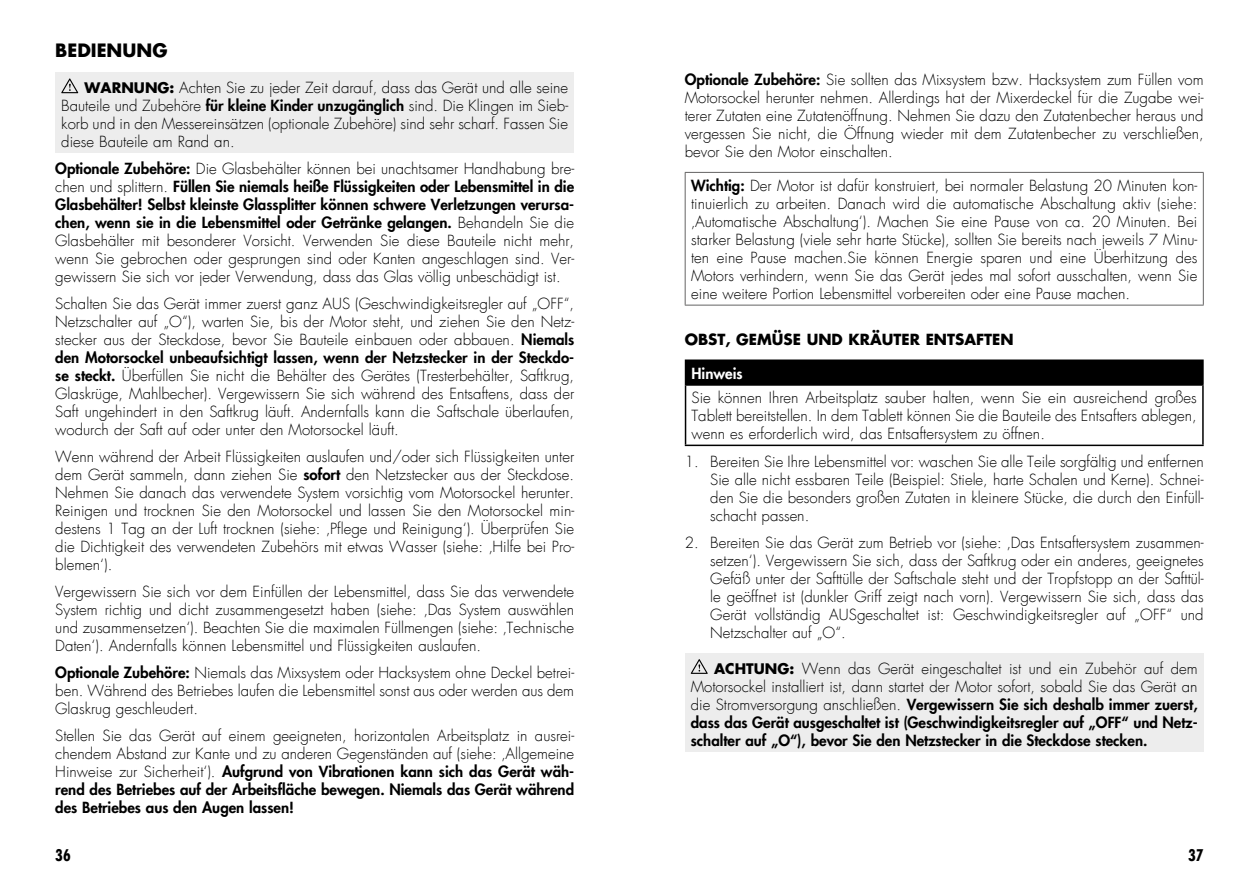
<style>
.page{position:relative;width:1259px;height:893px;background:#fff}
.page>*{position:absolute;margin:0;border:0;box-sizing:border-box;transform-origin:0 0}
.t1{font:700 18px "Futura LT";color:#000}
.t2{font:700 condensed 15.75px "Futura LT";color:#000}
.t3{font:300 15px/18px "Futura LT";color:#000;text-align:justify}
.t4{font:800 15px/18px "Futura LT";color:#000;text-align:justify}
.t5{font:700 15px "Futura LT";color:#000}
.t6{font:800 15px "Futura LT";color:#fff}
.s1{font-weight:700;font-size:14.25px}
.s2{font-weight:800}
.s3{font-weight:300}
</style>
<div class="page">
<div style="left:55px;top:72px;width:519px;height:81px;background:#ededed"></div>
<svg style="left:61px;top:78px;width:17px;height:15px"></svg>
<hr style="left:685px;top:172px;width:518px;height:1px;background:#646363">
<hr style="left:685px;top:173px;width:1px;height:132px;background:#646363">
<hr style="left:1203px;top:173px;width:1px;height:132px;background:#646363">
<hr style="left:685px;top:305px;width:518px;height:1px;background:#646363">
<div style="left:685px;top:360px;width:518px;height:25px;background:#000"></div>
<hr style="left:685px;top:386px;width:1px;height:59px;background:#000">
<hr style="left:1202px;top:386px;width:1px;height:59px;background:#000">
<hr style="left:685px;top:445px;width:518px;height:1px;background:#000">
<hr style="left:685px;top:359px;width:518px;height:2px;background:#000">
<hr style="left:685px;top:384px;width:518px;height:2px;background:#000">
<div style="left:685px;top:653px;width:518px;height:99px;background:#ededed"></div>
<svg style="left:691px;top:659px;width:17px;height:15px"></svg>
<p class="t1" style="left:55px;top:39px;width:114px">BEDIENUNG</p>
<p class="t3" style="left:61px;top:79px;width:508px;text-indent:23px"><span class="s1">WARNUNG:</span> Achten Sie zu jeder Zeit darauf, dass das Gerät und alle seine Bauteile und Zubehöre <span class="s2">für kleine Kinder unzugänglich</span> sind. Die Klingen im Sieb&shy;korb und in den Messereinsätzen (optionale Zubehöre) sind sehr scharf. Fassen Sie diese Bauteile am Rand an.</p>
<p class="t3" style="left:55px;top:160px;width:520px"><span class="s2">Optionale Zubehöre:</span> Die Glasbehälter können bei unachtsamer Handhabung bre&shy;chen und splittern. <span class="s2">Füllen Sie niemals heiße Flüssigkeiten oder Lebensmittel in die Glasbehälter! Selbst kleinste Glassplitter können schwere Verletzungen verursa&shy;chen, wenn sie in die Lebensmittel oder Getränke gelangen.</span> Behandeln Sie die Glasbehälter mit besonderer Vorsicht. Verwenden Sie diese Bauteile nicht mehr, wenn Sie gebrochen oder gesprungen sind oder Kanten angeschlagen sind. Ver&shy;gewissern Sie sich vor jeder Verwendung, dass das Glas völlig unbeschädigt ist.</p>
<p class="t3" style="left:55px;top:295px;width:520px">Schalten Sie das Gerät immer zuerst ganz AUS (Geschwindigkeitsregler auf „OFF“, Netzschalter auf „O“), warten Sie, bis der Motor steht, und ziehen Sie den Netz&shy;stecker aus der Steckdose, bevor Sie Bauteile einbauen oder abbauen. <span class="s2">Niemals den Motorsockel unbeaufsichtigt lassen, wenn der Netzstecker in der Steckdo&shy;se steckt.</span> Überfüllen Sie nicht die Behälter des Gerätes (Tresterbehälter, Saftkrug, Glaskrüge, Mahlbecher). Vergewissern Sie sich während des Entsaftens, dass der Saft ungehindert in den Saftkrug läuft. Andernfalls kann die Saftschale überlaufen, wodurch der Saft auf oder unter den Motorsockel läuft.</p>
<p class="t3" style="left:55px;top:448px;width:520px">Wenn während der Arbeit Flüssigkeiten auslaufen und/oder sich Flüssigkeiten unter dem Gerät sammeln, dann ziehen Sie <span class="s2">sofort</span> den Netzstecker aus der Steckdose.<br>Nehmen Sie danach das verwendete System vorsichtig vom Motorsockel herunter.<br>Reinigen und trocknen Sie den Motorsockel und lassen Sie den Motorsockel min&shy;destens 1 Tag an der Luft trocknen (siehe: ‚Pflege und Reinigung‘). Überprüfen Sie die Dichtigkeit des verwendeten Zubehörs mit etwas Wasser (siehe: ‚Hilfe bei Pro&shy;blemen‘).</p>
<p class="t3" style="left:55px;top:583px;width:520px">Vergewissern Sie sich vor dem Einfüllen der Lebensmittel, dass Sie das verwendete System richtig und dicht zusammengesetzt haben (siehe: ‚Das System auswählen und zusammensetzen‘). Beachten Sie die maximalen Füllmengen (siehe: ‚Technische Daten‘). Andernfalls können Lebensmittel und Flüssigkeiten auslaufen.</p>
<p class="t3" style="left:55px;top:664px;width:520px"><span class="s2">Optionale Zubehöre:</span> Niemals das Mixsystem oder Hacksystem ohne Deckel betrei&shy;ben. Während des Betriebes laufen die Lebensmittel sonst aus oder werden aus dem Glaskrug geschleudert.</p>
<p class="t3" style="left:55px;top:727px;width:520px">Stellen Sie das Gerät auf einem geeigneten, horizontalen Arbeitsplatz in ausrei&shy;chendem Abstand zur Kante und zu anderen Gegenständen auf (siehe: ‚Allgemeine Hinweise zur Sicherheit‘). <span class="s2">Aufgrund von Vibrationen kann sich das Gerät wäh&shy;rend des Betriebes auf der Arbeitsfläche bewegen. Niemals das Gerät während des Betriebes aus den Augen lassen!</span></p>
<p class="t3" style="left:685px;top:71px;width:520px"><span class="s2">Optionale Zubehöre:</span> Sie sollten das Mixsystem bzw. Hacksystem zum Füllen vom Motorsockel herunter nehmen. Allerdings hat der Mixerdeckel für die Zugabe wei&shy;terer Zutaten eine Zutatenöffnung. Nehmen Sie dazu den Zutatenbecher heraus und vergessen Sie nicht, die Öffnung wieder mit dem Zutatenbecher zu verschließen, bevor Sie den Motor einschalten.</p>
<p class="t3" style="left:691px;top:177px;width:508px"><span class="s2">Wichtig:</span> Der Motor ist dafür konstruiert, bei normaler Belastung 20 Minuten kon&shy;tinuierlich zu arbeiten. Danach wird die automatische Abschaltung aktiv (siehe: ‚Automatische Abschaltung‘). Machen Sie eine Pause von ca. 20 Minuten. Bei starker Belastung (viele sehr harte Stücke), sollten Sie bereits nach jeweils 7 Minu&shy;ten eine Pause machen.Sie können Energie sparen und eine Überhitzung des Motors verhindern, wenn Sie das Gerät jedes mal sofort ausschalten, wenn Sie eine weitere Portion Lebensmittel vorbereiten oder eine Pause machen.</p>
<p class="t5" style="left:685px;top:329px;width:330px">OBST, GEMÜSE UND KRÄUTER ENTSAFTEN</p>
<p class="t6" style="left:691px;top:363px;width:53px">Hinweis</p>
<p class="t3" style="left:691px;top:389px;width:507px">Sie können Ihren Arbeitsplatz sauber halten, wenn Sie ein ausreichend großes Tablett bereitstellen. In dem Tablett können Sie die Bauteile des Entsafters ablegen, wenn es erforderlich wird, das Entsaftersystem zu öffnen.</p>
<p class="t3" style="left:710px;top:453px;width:495px;text-indent:-26px">1. Bereiten Sie Ihre Lebensmittel vor: waschen Sie alle Teile sorgfältig und entfernen Sie alle nicht essbaren Teile (Beispiel: Stiele, harte Schalen und Kerne). Schnei&shy;den Sie die besonders großen Zutaten in kleinere Stücke, die durch den Einfüll&shy;schacht passen.</p>
<p class="t3" style="left:710px;top:534px;width:495px;text-indent:-26px">2. Bereiten Sie das Gerät zum Betrieb vor (siehe: ‚Das Entsaftersystem zusammen&shy;setzen‘). Vergewissern Sie sich, dass der Saftkrug oder ein anderes, geeignetes Gefäß unter der Safttülle der Saftschale steht und der Tropfstopp an der Safttül&shy;le geöffnet ist (dunkler Griff zeigt nach vorn). Vergewissern Sie sich, dass das Gerät vollständig AUSgeschaltet ist: Geschwindigkeitsregler auf „OFF“ und Netzschalter auf „O“.</p>
<p class="t4" style="left:691px;top:659px;width:508px;text-indent:23px"><span class="s1">ACHTUNG:</span> <span class="s3">Wenn das Gerät eingeschaltet ist und ein Zubehör auf dem Motorsockel installiert ist, dann startet der Motor sofort, sobald Sie das Gerät an die Stromversorgung anschließen.</span> Vergewissern Sie sich deshalb immer zuerst, dass das Gerät ausgeschaltet ist (Geschwindigkeitsregler auf „OFF“ und Netz&shy;schalter auf „O“), bevor Sie den Netzstecker in die Steckdose stecken.</p>
<p class="t2" style="left:55px;top:845px;width:17px">36</p>
<p class="t2" style="left:1188px;top:845px;width:17px">37</p>
</div>
